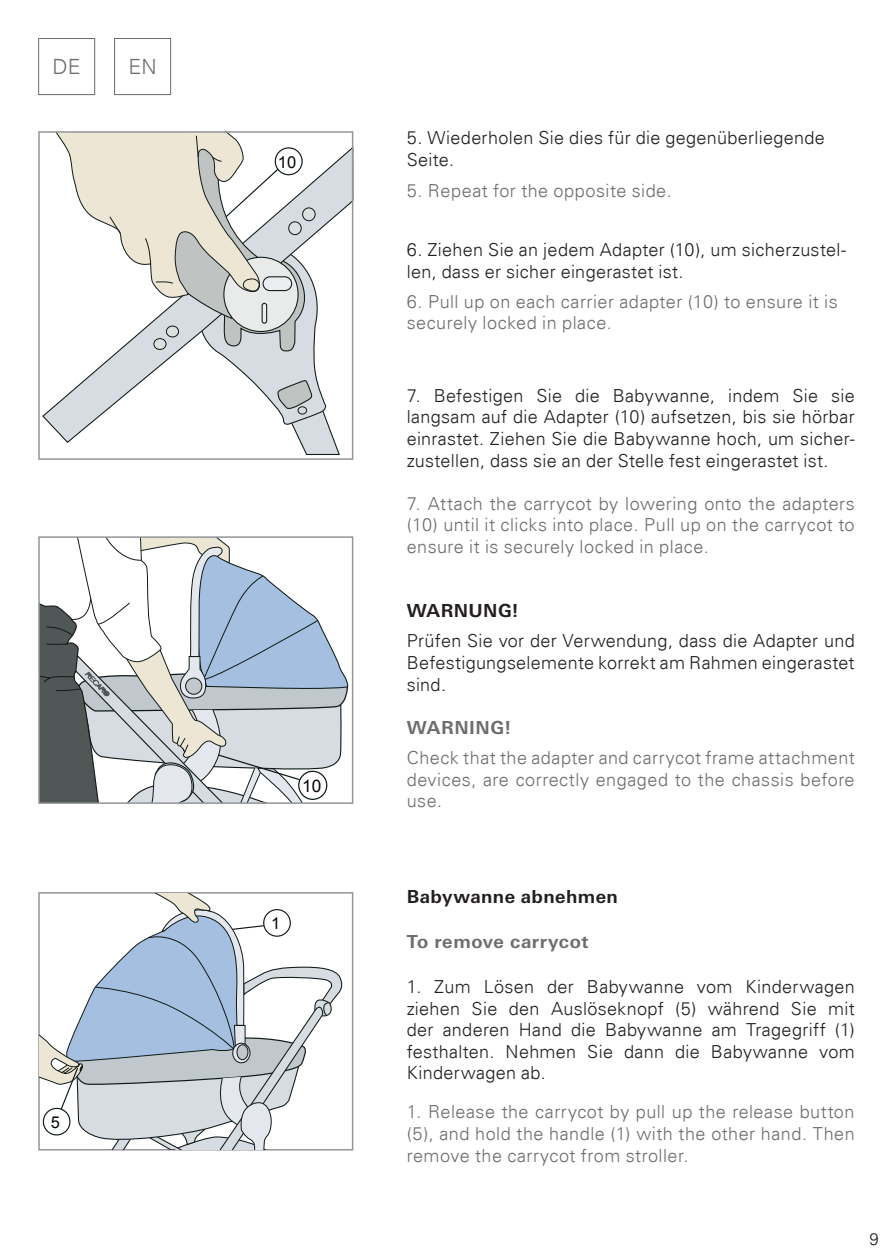
<style>
.page{position:relative;width:893px;height:1259px;background:#fff}
.page>*{position:absolute;margin:0;border:0;box-sizing:border-box;transform-origin:0 0}
.t1{font:300 21px "Univers";color:#6c6d70}
.t2{font:300 18px/21.6px "Univers";letter-spacing:.015em;color:#231f20;text-align:justify}
.t3{font:300 18px/21.6px "Univers";letter-spacing:.025em;color:#6c6d70;text-align:justify}
.t4{font:700 18px "Univers Next W1 G";letter-spacing:.02em;color:#231f20}
.t5{font:700 18px "Univers Next W1 G";letter-spacing:.03em;color:#6c6d70}
.t6{font:17.4px "Arial";color:#040908}
.t7{font:16.5px "Arial";color:#040908}
.t8{font:300 16.5px "Univers";color:#231f20}
</style>
<div class="page">
<svg style="left:41px;top:539px;width:308px;height:262px"></svg>
<div style="left:38px;top:536px;width:315px;height:268px;border:2px solid #939598"></div>
<div style="left:38px;top:38px;width:57px;height:57px;border:1px solid #6c6d70"></div>
<div style="left:114px;top:38px;width:57px;height:57px;border:1px solid #6c6d70"></div>
<svg style="left:42px;top:145px;width:312px;height:299px"></svg>
<svg style="left:56px;top:134px;width:285px;height:321px"></svg>
<div style="left:38px;top:131px;width:315px;height:329px;border:2px solid #939598"></div>
<svg style="left:40px;top:893px;width:306px;height:258px"></svg>
<p class="t1" style="left:53px;top:54px;width:30px">DE</p>
<p class="t1" style="left:128px;top:54px;width:28px">EN</p>
<p class="t7" style="left:51px;top:1111px;width:11px">5</p>
<p class="t7" style="left:278px;top:151px;width:20px">10</p>
<p class="t6" style="left:302px;top:774px;width:21px">10</p>
<p class="t7" style="left:271px;top:912px;width:11px">1</p>
<p class="t2" style="left:407px;top:127px;width:420px">5. Wiederholen Sie dies für die gegenüberliegende<br>Seite.</p>
<p class="t3" style="left:407px;top:180px;width:267px">5. Repeat for the opposite side.</p>
<p class="t2" style="left:407px;top:239px;width:441px">6. Ziehen Sie an jedem Adapter (10), um sicherzustel&shy;len, dass er sicher eingerastet ist.</p>
<p class="t3" style="left:407px;top:290px;width:432px">6. Pull up on each carrier adapter (10) to ensure it is securely locked in place.</p>
<p class="t2" style="left:407px;top:385px;width:449px">7. Befestigen Sie die Babywanne, indem Sie sie langsam auf die Adapter (10) aufsetzen, bis sie hörbar einrastet. Ziehen Sie die Babywanne hoch, um sicher&shy;zustellen, dass sie an der Stelle fest eingerastet ist.</p>
<p class="t3" style="left:407px;top:493px;width:449px">7. Attach the carrycot by lowering onto the adapters (10) until it clicks into place. Pull up on the carrycot to ensure it is securely locked in place.</p>
<p class="t4" style="left:407px;top:600px;width:113px">WARNUNG!</p>
<p class="t2" style="left:407px;top:630px;width:449px">Prüfen Sie vor der Verwendung, dass die Adapter und Befestigungselemente korrekt am Rahmen eingerastet sind.</p>
<p class="t5" style="left:407px;top:716px;width:106px">WARNING!</p>
<p class="t3" style="left:407px;top:747px;width:449px">Check that the adapter and carrycot frame attachment devices, are correctly engaged to the chassis before use.</p>
<p class="t4" style="left:407px;top:885px;width:213px">Babywanne abnehmen</p>
<p class="t5" style="left:407px;top:931px;width:183px">To remove carrycot</p>
<p class="t2" style="left:407px;top:976px;width:449px">1. Zum Lösen der Babywanne vom Kinderwagen ziehen Sie den Auslöseknopf (5) während Sie mit der anderen Hand die Babywanne am Tragegriff (1) festhalten. Nehmen Sie dann die Babywanne vom Kinderwagen ab.</p>
<p class="t3" style="left:407px;top:1101px;width:449px">1. Release the carrycot by pull up the release button (5), and hold the handle (1) with the other hand. Then remove the carrycot from stroller.</p>
<p class="t8" style="left:869px;top:1228px;width:11px">9</p>
</div>
